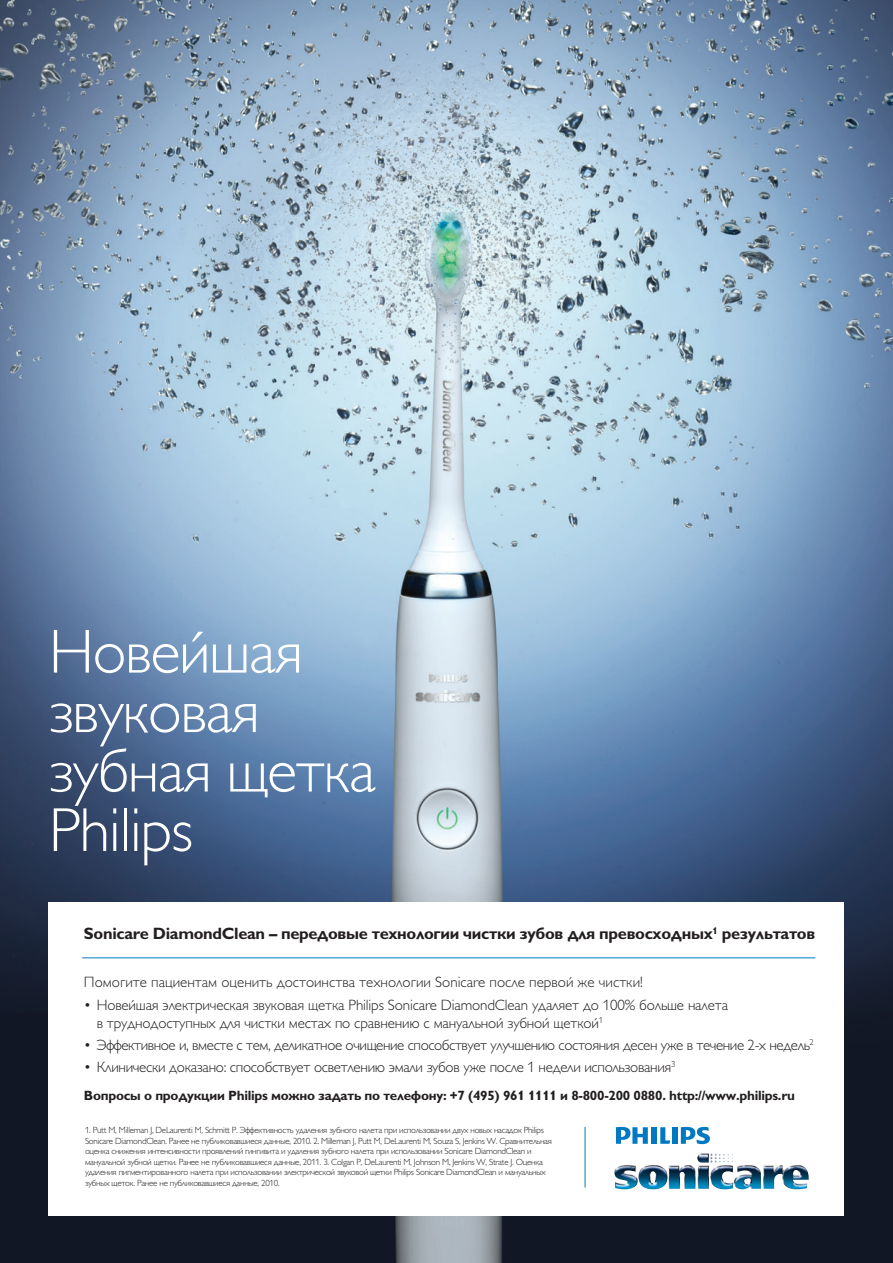
<style>
.page{position:relative;width:893px;height:1263px;background:#fff}
.page>*{position:absolute;margin:0;border:0;box-sizing:border-box;transform-origin:0 0}
.t1{font:300 62.55px/59.4px "Gill Sans C Lt";letter-spacing:-.02em;color:#fff}
.t2{font:700 16.5px "Gill Sans C";letter-spacing:-.02em;color:#231f20}
.t3{font:300 15px/18px "Gill Sans C Lt";letter-spacing:-.01em;color:#231f20}
.t4{font:700 13.5px "Gill Sans C";letter-spacing:-.02em;color:#231f20}
.t5{font:300 9px/10.5px "Gill Sans C Lt";letter-spacing:-.03em;color:#231f20}
</style>
<div class="page">
<img style="left:0;top:0;width:893px;height:1263px">
<div style="left:49px;top:902px;width:795px;height:314px;background:#fff"></div>
<hr style="left:82px;top:957px;width:733px;height:1px;background:#0079c2">
<hr style="left:585px;top:1127px;width:1px;height:60px;background:#0079c2">
<img style="left:697px;top:1153px;width:86px;height:36px">
<svg style="left:660px;top:1127px;width:10px;height:17px"></svg>
<div style="left:651px;top:1127px;width:6px;height:17px;background:#0079c2"></div>
<div style="left:672px;top:1127px;width:5px;height:17px;background:#0079c2"></div>
<svg style="left:681px;top:1127px;width:29px;height:17px"></svg>
<svg style="left:616px;top:1127px;width:32px;height:17px"></svg>
<p class="t1" style="left:49px;top:622px;width:328px">Новейшая звуковая зубная щетка<br>Philips</p>
<p class="t2" style="left:84px;top:924px;width:733px">Sonicare DiamondClean – передовые технологии чистки зубов для превосходных<sup>1</sup> результатов</p>
<p class="t3" style="left:84px;top:973px;width:560px">Помогите пациентам оценить достоинства технологии Sonicare после первой же чистки!</p>
<p class="t3" style="left:97px;top:995px;width:633px;text-indent:-13px">• Новейшая электрическая звуковая щетка Philips Sonicare DiamondClean удаляет до 100% больше налета в труднодоступных для чистки местах по сравнению с мануальной зубной щеткой<sup>1</sup></p>
<p class="t3" style="left:84px;top:1036px;width:731px">• Эффективное и, вместе с тем, деликатное очищение способствует улучшению состояния десен уже в течение 2-х недель<sup>2</sup></p>
<p class="t3" style="left:84px;top:1058px;width:593px">• Клинически доказано: способствует осветлению эмали зубов уже после 1 недели использования<sup>3</sup></p>
<p class="t4" style="left:84px;top:1088px;width:712px">Вопросы о продукции Philips можно задать по телефону: +7 (495) 961 1111 и 8-800-200 0880. http://www.philips.ru</p>
<p class="t5" style="left:85px;top:1125px;width:468px">1. Putt M, Milleman J, DeLaurenti M, Schmitt P. Эффективность удаления зубного налета при использовании двух новых насадок Philips Sonicare DiamondClean. Ранее не публиковавшиеся данные, 2010. 2. Milleman J, Putt M, DeLaurenti M, Souza S, Jenkins W. Сравнительная оценка снижения интенсивности проявлений гингивита и удаления зубного налета при использовании Sonicare DiamondClean и мануальной зубной щетки. Ранее не публиковавшиеся данные, 2011. 3. Colgan P, DeLaurenti M, Johnson M, Jenkins W, Strate J. Оценка удаления пигментированного налета при использовании электрической звуковой щетки Philips Sonicare DiamondClean и мануальных зубных щеток. Ранее не публиковавшиеся данные, 2010.</p>
</div>
